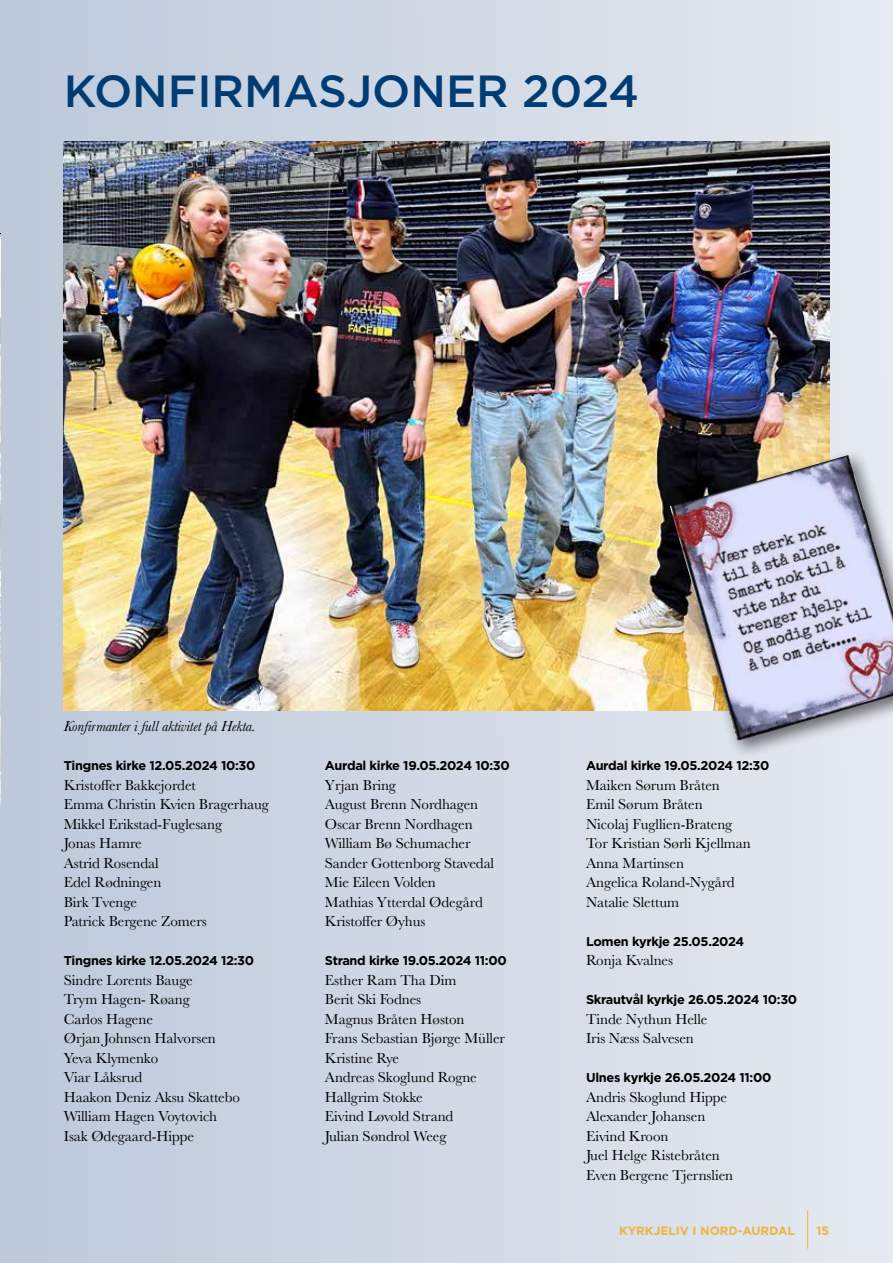
<style>
.page{position:relative;width:893px;height:1263px;background:#fff}
.page>*{position:absolute;margin:0;border:0;box-sizing:border-box;transform-origin:0 0}
.t1{font:500 45px "Gotham";color:#003c74}
.t2{font:15px/19.5px "Baskerville";letter-spacing:-.005em;color:#000}
.t3{font:italic 15px "Baskerville";letter-spacing:-.005em;color:#000}
.t4{font:700 12.75px "Gotham";letter-spacing:-.025em;color:#000}
.t5{font:700 12px "Gotham";color:#ecb53f}
</style>
<div class="page">
<div style="left:0;top:0;width:893px;height:1263px;background:linear-gradient(to right,#bdc8da,#e6eaf1)"></div>
<img style="left:64px;top:142px;width:765px;height:568px">
<div style="left:663px;top:448px;width:230px;height:312px;background:#000;opacity:.55"></div>
<img style="left:670px;top:455px;width:223px;height:286px">
<svg style="left:0;top:821px;width:1px;height:156px"></svg>
<svg style="left:0;top:234px;width:1px;height:574px"></svg>
<hr style="left:807px;top:1210px;width:1px;height:38px;background:#ecb53f">
<h1 class="t1" style="left:64px;top:62px;width:577px">KONFIRMASJONER 2024</h1>
<p class="t3" style="left:64px;top:716px;width:193px">Konfirmanter i full aktivitet på Hekta.</p>
<p class="t4" style="left:64px;top:757px;width:193px">Tingnes kirke 12.05.2024 10:30</p>
<p class="t2" style="left:64px;top:775px;width:207px">Kristoffer Bakkejordet<br>Emma Christin Kvien Bragerhaug<br>Mikkel Erikstad-Fuglesang<br>Jonas Hamre<br>Astrid Rosendal<br>Edel Rødningen<br>Birk Tvenge<br>Patrick Bergene Zomers</p>
<p class="t4" style="left:64px;top:952px;width:192px">Tingnes kirke 12.05.2024 12:30</p>
<p class="t2" style="left:64px;top:970px;width:178px">Sindre Lorents Bauge<br>Trym Hagen- Røang<br>Carlos Hagene<br>Ørjan Johnsen Halvorsen<br>Yeva Klymenko<br>Viar Låksrud<br>Haakon Deniz Aksu Skattebo<br>William Hagen Voytovich<br>Isak Ødegaard-Hippe</p>
<p class="t4" style="left:325px;top:757px;width:186px">Aurdal kirke 19.05.2024 10:30</p>
<p class="t2" style="left:325px;top:775px;width:171px">Yrjan Bring<br>August Brenn Nordhagen<br>Oscar Brenn Nordhagen<br>William Bø Schumacher<br>Sander Gottenborg Stavedal<br>Mie Eileen Volden<br>Mathias Ytterdal Ødegård<br>Kristoffer Øyhus</p>
<p class="t4" style="left:325px;top:952px;width:183px">Strand kirke 19.05.2024 11:00</p>
<p class="t2" style="left:325px;top:970px;width:182px">Esther Ram Tha Dim<br>Berit Ski Fodnes<br>Magnus Bråten Høston<br>Frans Sebastian Bjørge Müller<br>Kristine Rye<br>Andreas Skoglund Rogne<br>Hallgrim Stokke<br>Eivind Løvold Strand<br>Julian Søndrol Weeg</p>
<p class="t4" style="left:586px;top:757px;width:185px">Aurdal kirke 19.05.2024 12:30</p>
<p class="t2" style="left:586px;top:775px;width:166px">Maiken Sørum Bråten<br>Emil Sørum Bråten<br>Nicolaj Fugllien-Brateng<br>Tor Kristian Sørli Kjellman<br>Anna Martinsen<br>Angelica Roland-Nygård<br>Natalie Slettum</p>
<p class="t4" style="left:586px;top:933px;width:160px">Lomen kyrkje 25.05.2024</p>
<p class="t2" style="left:586px;top:951px;width:88px">Ronja Kvalnes</p>
<p class="t4" style="left:586px;top:991px;width:213px">Skrautvål kyrkje 26.05.2024 10:30</p>
<p class="t2" style="left:586px;top:1009px;width:123px">Tinde Nythun Helle<br>Iris Næss Salvesen</p>
<p class="t4" style="left:586px;top:1069px;width:187px">Ulnes kyrkje 26.05.2024 11:00</p>
<p class="t2" style="left:586px;top:1087px;width:149px">Andris Skoglund Hippe<br>Alexander Johansen<br>Eivind Kroon<br>Juel Helge Ristebråten<br>Even Bergene Tjernslien</p>
<p class="t5" style="left:619px;top:1222px;width:177px">KYRKJELIV I NORD-AURDAL</p>
<p class="t5" style="left:817px;top:1222px;width:14px">15</p>
</div>
